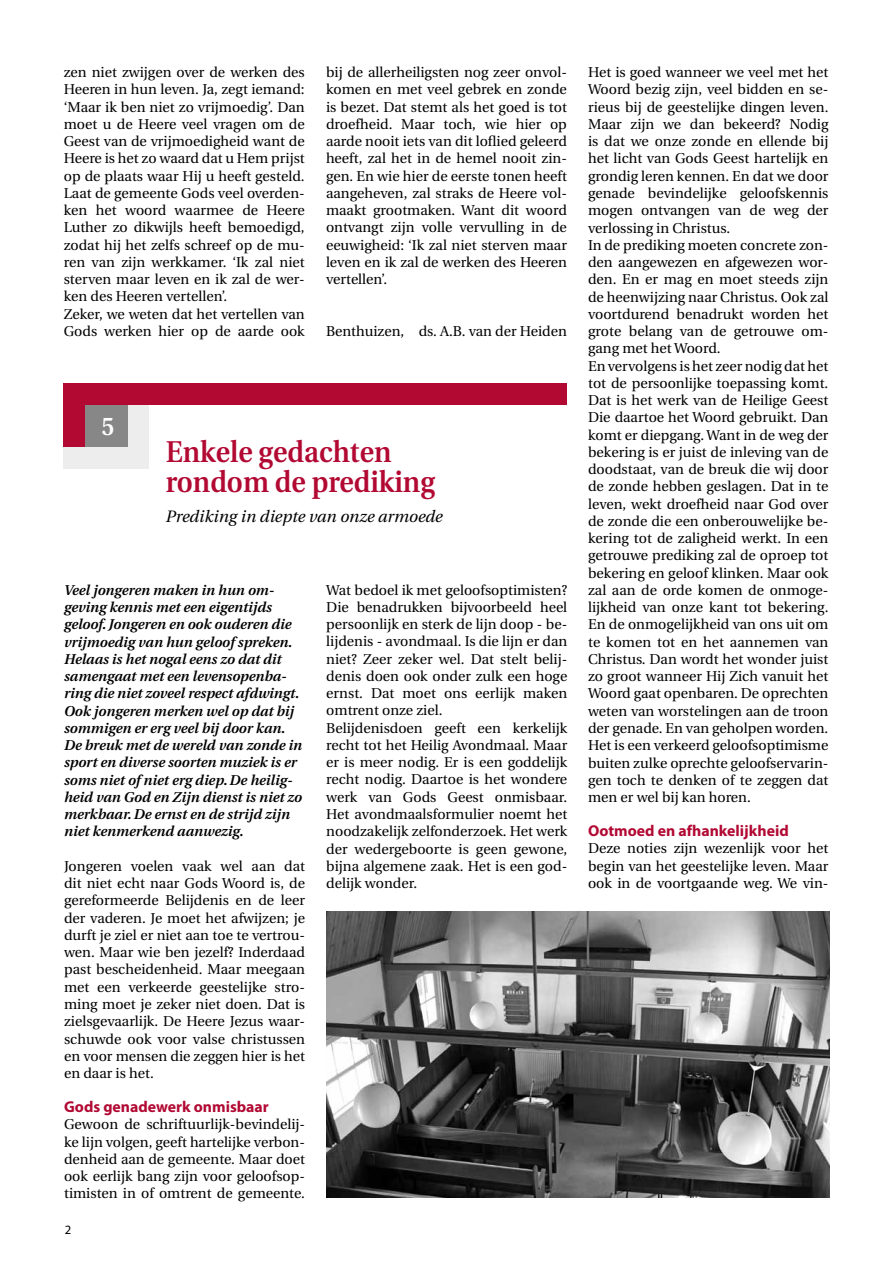
<style>
.page{position:relative;width:893px;height:1263px;background:#fff}
.page>*{position:absolute;margin:0;border:0;box-sizing:border-box;transform-origin:0 0}
.t1{font:600 30px/30px "Utopia";color:#b20933;scale:.92 1}
.t2{font:600 25.5px "Utopia";color:#fff;scale:.92 1}
.t3{font:italic 16.5px "Utopia";color:#000}
.t4{font:700 15.75px "Myriad Pro";color:#b20933}
.t5{font:14.25px/17.2px "Utopia";color:#000;text-align:justify}
.t6{font:italic 600 14.25px/17.2px "Utopia";color:#000}
.t7{font:12.75px "Myriad Pro";color:#000}
</style>
<div class="page">
<div style="left:64px;top:392px;width:85px;height:76px;background:#ededed"></div>
<div style="left:64px;top:387px;width:64px;height:60px;background:#878787"></div>
<div style="left:64px;top:386px;width:21px;height:61px;background:#b20933"></div>
<div style="left:64px;top:383px;width:503px;height:22px;background:#b20933"></div>
<img style="left:326px;top:911px;width:503px;height:286px">
<p class="t5" style="left:64px;top:64px;width:242px;text-align:left">zen niet zwijgen over de werken des Heeren in hun leven. Ja, zegt iemand: ‘Maar ik ben niet zo vrijmoedig’. Dan moet u de Heere veel vragen om de Geest van de vrijmoedigheid want de Heere is het zo waard dat u Hem prijst op de plaats waar Hij u heeft gesteld.<br>Laat de gemeente Gods veel overden‑ ken het woord waarmee de Heere Luther zo dikwijls heeft bemoedigd, zodat hij het zelfs schreef op de mu‑ ren van zijn werkkamer. ‘Ik zal niet sterven maar leven en ik zal de wer‑ ken des Heeren vertellen’.<br>Zeker, we weten dat het vertellen van Gods werken hier op de aarde ook</p>
<p class="t5" style="left:326px;top:64px;width:242px">bij de allerheiligsten nog zeer onvol‑ komen en met veel gebrek en zonde is bezet. Dat stemt als het goed is tot droefheid. Maar toch, wie hier op aarde nooit iets van dit loflied geleerd heeft, zal het in de hemel nooit zin‑ gen. En wie hier de eerste tonen heeft aangeheven, zal straks de Heere vol‑ maakt grootmaken. Want dit woord ontvangt zijn volle vervulling in de eeuwigheid: ‘Ik zal niet sterven maar leven en ik zal de werken des Heeren vertellen’.</p>
<p class="t5" style="left:326px;top:323px;width:242px">Benthuizen, ds. A.B. van der Heiden</p>
<h2 class="t2" style="left:101px;top:412px;width:16px">5</h2>
<h1 class="t1" style="left:166px;top:437px;width:294px">Enkele gedachten rondom de prediking</h1>
<p class="t3" style="left:166px;top:507px;width:278px">Prediking in diepte van onze armoede</p>
<p class="t6" style="left:64px;top:581px;width:240px">Veel jongeren maken in hun om&shy;geving kennis met een eigentijds geloof. Jongeren en ook ouderen die vrijmoedig van hun geloof spreken.<br>Helaas is het nogal eens zo dat dit samengaat met een levensopenba&shy;ring die niet zoveel respect afdwingt.<br>Ook jongeren merken wel op dat bij sommigen er erg veel bij door kan.<br>De breuk met de wereld van zonde in sport en diverse soorten muziek is er soms niet of niet erg diep. De heilig&shy;heid van God en Zijn dienst is niet zo merkbaar. De ernst en de strijd zijn niet kenmerkend aanwezig.</p>
<p class="t5" style="left:64px;top:858px;width:242px">Jongeren voelen vaak wel aan dat dit niet echt naar Gods Woord is, de gereformeerde Belijdenis en de leer der vaderen. Je moet het afwijzen; je durft je ziel er niet aan toe te vertrou‑ wen. Maar wie ben jezelf? Inderdaad past bescheidenheid. Maar meegaan met een verkeerde geestelijke stro‑ ming moet je zeker niet doen. Dat is zielsgevaarlijk. De Heere Jezus waar‑ schuwde ook voor valse christussen en voor mensen die zeggen hier is het en daar is het.</p>
<p class="t4" style="left:64px;top:1098px;width:206px">Gods genadewerk onmisbaar</p>
<p class="t5" style="left:64px;top:1116px;width:242px">Gewoon de schriftuurlijk-bevindelij‑ ke lijn volgen, geeft hartelijke verbon‑ denheid aan de gemeente. Maar doet ook eerlijk bang zijn voor geloofsop‑ timisten in of omtrent de gemeente.</p>
<p class="t7" style="left:65px;top:1222px;width:8px">2</p>
<p class="t5" style="left:326px;top:581px;width:242px;text-align:left">Wat bedoel ik met geloofsoptimisten?<br>Die benadrukken bijvoorbeeld heel persoonlijk en sterk de lijn doop - be‑ lijdenis - avondmaal. Is die lijn er dan niet? Zeer zeker wel. Dat stelt belij‑ denis doen ook onder zulk een hoge ernst. Dat moet ons eerlijk maken omtrent onze ziel.<br>Belijdenisdoen geeft een kerkelijk recht tot het Heilig Avondmaal. Maar er is meer nodig. Er is een goddelijk recht nodig. Daartoe is het wondere werk van Gods Geest onmisbaar.<br>Het avondmaalsformulier noemt het noodzakelijk zelfonderzoek. Het werk der wedergeboorte is geen gewone, bijna algemene zaak. Het is een god‑ delijk wonder.</p>
<p class="t5" style="left:588px;top:64px;width:242px;text-align:left">Het is goed wanneer we veel met het Woord bezig zijn, veel bidden en se‑ rieus bij de geestelijke dingen leven.<br>Maar zijn we dan bekeerd? Nodig is dat we onze zonde en ellende bij het licht van Gods Geest hartelijk en grondig leren kennen. En dat we door genade bevindelijke geloofskennis mogen ontvangen van de weg der verlossing in Christus.<br>In de prediking moeten concrete zon‑ den aangewezen en afgewezen wor‑ den. En er mag en moet steeds zijn de heenwijzing naar Christus. Ook zal voortdurend benadrukt worden het grote belang van de getrouwe om‑ gang met het Woord.<br>En vervolgens is het zeer nodig dat het tot de persoonlijke toepassing komt.<br>Dat is het werk van de Heilige Geest Die daartoe het Woord gebruikt. Dan komt er diepgang. Want in de weg der bekering is er juist de inleving van de doodstaat, van de breuk die wij door de zonde hebben geslagen. Dat in te leven, wekt droefheid naar God over de zonde die een onberouwelijke be‑ kering tot de zaligheid werkt. In een getrouwe prediking zal de oproep tot bekering en geloof klinken. Maar ook zal aan de orde komen de onmoge‑ lijkheid van onze kant tot bekering.<br>En de onmogelijkheid van ons uit om te komen tot en het aannemen van Christus. Dan wordt het wonder juist zo groot wanneer Hij Zich vanuit het Woord gaat openbaren. De oprechten weten van worstelingen aan de troon der genade. En van geholpen worden.<br>Het is een verkeerd geloofsoptimisme buiten zulke oprechte geloofservarin‑ gen toch te denken of te zeggen dat men er wel bij kan horen.</p>
<p class="t4" style="left:588px;top:822px;width:202px">Ootmoed en afhankelijkheid</p>
<p class="t5" style="left:588px;top:840px;width:242px">Deze noties zijn wezenlijk voor het begin van het geestelijke leven. Maar ook in de voortgaande weg. We vin‑</p>
</div>
